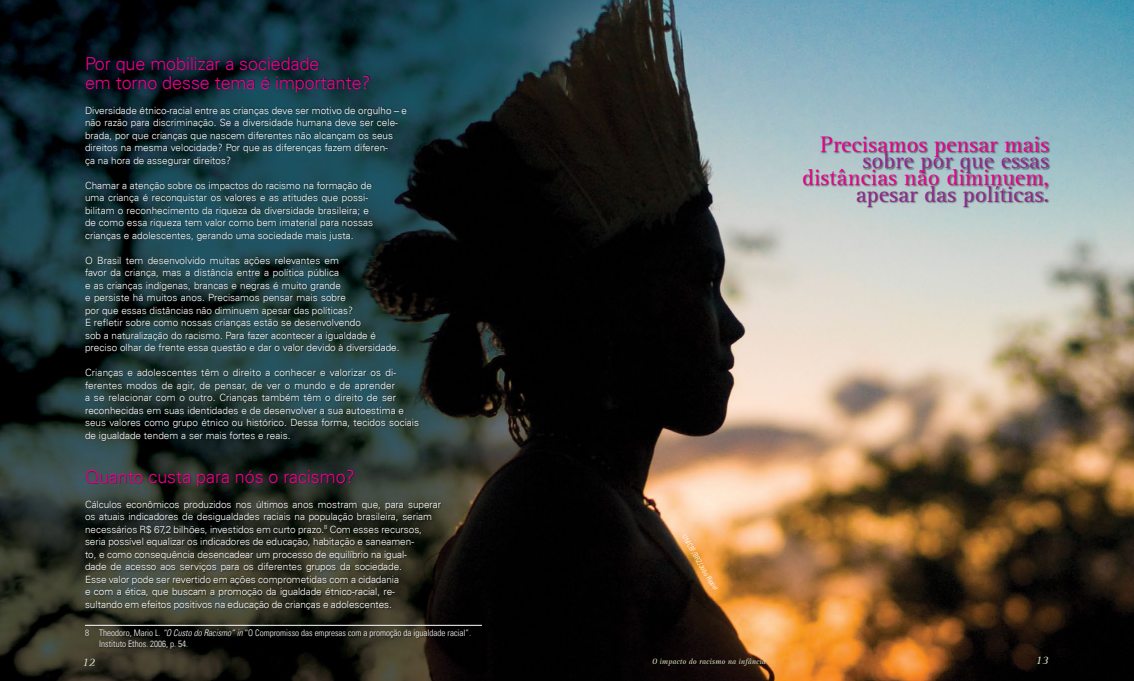
<style>
.page{position:relative;width:1134px;height:681px;background:#fff}
.page>*{position:absolute;margin:0;border:0;box-sizing:border-box;transform-origin:0 0}
.t1{font:23px "Rotis Serif";color:#ec008c}
.t2{font:23px "Rotis Serif";color:#92278f}
.t3{font:300 18px/18.8px "Univers LT";letter-spacing:-.005em;color:#ec008c}
.t4{font:italic 12px "Rotis Serif 56";color:#d9e6c4}
.t5{font:300 10px/12.5px "Univers LT";color:#fff}
.t6{font:300 condensed 9px/10.8px "Univers LT";color:#fff}
.t7{font:italic 8px "Rotis Serif 56";color:#d9e6c4}
.s1{font-style:italic}
</style>
<div class="page">
<img style="left:0;top:0;width:1134px;height:680px">
<div style="left:85px;top:56px;width:398px;height:593px;background:#000;opacity:.5"></div>
<hr style="left:85px;top:625px;width:397px;height:1px;background:#fff">
<div style="left:803px;top:136px;width:247px;height:72px;background:#000;opacity:.5"></div>
<svg style="left:682px;top:534px;width:36px;height:56px;background:#c38440"></svg>
<h2 class="t3" style="left:85px;top:54px;width:287px">Por que mobilizar a sociedade<br>em torno desse tema é importante?</h2>
<p class="t5" style="left:85px;top:104px;width:323px">Diversidade étnico-racial entre as crianças deve ser motivo de orgulho – e não razão para discriminação. Se a diversidade humana deve ser cele&shy;brada, por que crianças que nascem diferentes não alcançam os seus direitos na mesma velocidade? Por que as diferenças fazem diferen-<br>ça na hora de assegurar direitos?</p>
<p class="t5" style="left:85px;top:179px;width:289px">Chamar a atenção sobre os impactos do racismo na formação de uma criança é reconquistar os valores e as atitudes que possi&shy;bilitam o reconhecimento da riqueza da diversidade brasileira; e de como essa riqueza tem valor como bem imaterial para nossas crianças e adolescentes, gerando uma sociedade mais justa.</p>
<p class="t5" style="left:85px;top:254px;width:316px">O Brasil tem desenvolvido muitas ações relevantes em<br>favor da criança, mas a distância entre a política pública<br>e as crianças indígenas, brancas e negras é muito grande<br>e persiste há muitos anos. Precisamos pensar mais sobre<br>por que essas distâncias não diminuem apesar das políticas?<br>E refletir sobre como nossas crianças estão se desenvolvendo<br>sob a naturalização do racismo. Para fazer acontecer a igualdade é preciso olhar de frente essa questão e dar o valor devido à diversidade.</p>
<p class="t5" style="left:85px;top:366px;width:336px">Crianças e adolescentes têm o direito a conhecer e valorizar os di&shy;ferentes modos de agir, de pensar, de ver o mundo e de aprender<br>a se relacionar com o outro. Crianças também têm o direito de ser reconhecidas em suas identidades e de desenvolver a sua autoestima e seus valores como grupo étnico ou histórico. Dessa forma, tecidos sociais de igualdade tendem a ser mais fortes e reais.</p>
<h2 class="t3" style="left:85px;top:466px;width:271px">Quanto custa para nós o racismo?</h2>
<p class="t5" style="left:85px;top:497px;width:358px">Cálculos econômicos produzidos nos últimos anos mostram que, para superar os atuais indicadores de desigualdades raciais na população brasileira, seriam necessários R$ 67,2 bilhões, investidos em curto prazo.<sup>8</sup> Com esses recursos, seria possível equalizar os indicadores de educação, habitação e saneamen-<br>to, e como consequência desencadear um processo de equilíbrio na igual-<br>dade de acesso aos serviços para os diferentes grupos da sociedade.<br>Esse valor pode ser revertido em ações comprometidas com a cidadania<br>e com a ética, que buscam a promoção da igualdade étnico-racial, re-<br>sultando em efeitos positivos na educação de crianças e adolescentes.</p>
<p class="t6" style="left:99px;top:627px;width:373px;text-indent:-14px">8 Theodoro, Mario L. <span class="s1">“O Custo do Racismo” in</span> “O Compromisso das empresas com a promoção da igualdade racial”.<br>Instituto Ethos. 2006, p. 54.</p>
<h1 class="t1" style="left:820px;top:131px;width:230px">Precisamos pensar mais</h1>
<h1 class="t2" style="left:862px;top:148px;width:188px">sobre por que essas</h1>
<h1 class="t1" style="left:802px;top:164px;width:248px">distâncias não diminuem,</h1>
<h1 class="t2" style="left:856px;top:181px;width:195px">apesar das políticas.</h1>
<p class="t4" style="left:82px;top:655px;width:15px">12</p>
<p class="t7" style="left:652px;top:656px;width:115px">O impacto do racismo na infância</p>
<p class="t4" style="left:1035px;top:652px;width:15px">13</p>
</div>
